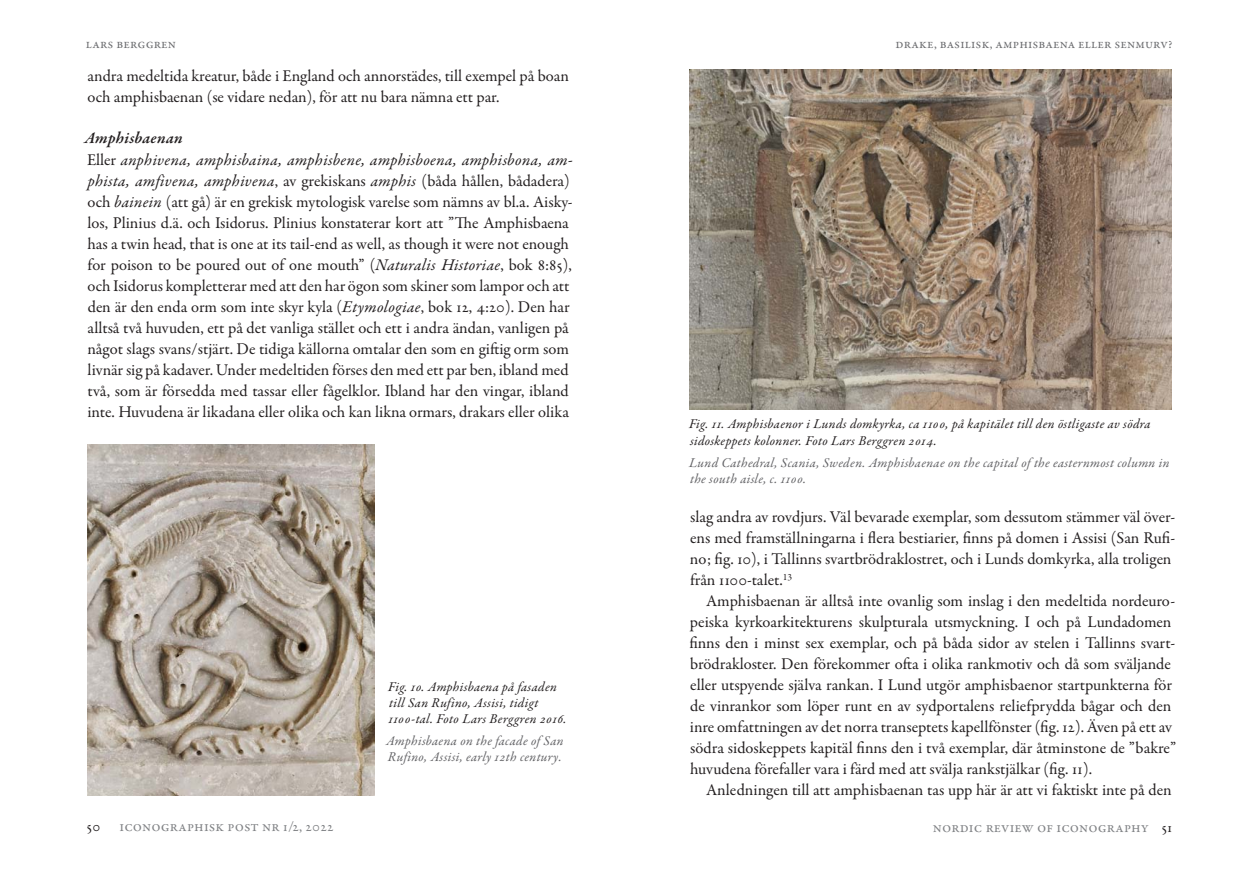
<style>
.page{position:relative;width:1259px;height:893px;background:#fff}
.page>*{position:absolute;margin:0;border:0;box-sizing:border-box;transform-origin:0 0}
.Brödtext{font:16.5px/21px "Garamond Premr Pro";letter-spacing:-.005em;color:#231f20}
.Brödtext_indrag{font:16.5px/21px "Garamond Premr Pro";color:#231f20}
.Brödtext-2{font:italic 600 16.5px "Garamond Premr Pro";letter-spacing:.015em;color:#231f20}
.t1{font:15px "Garamond Premr Pro";letter-spacing:.01em;color:#808285}
.t2{font:15px "Garamond Premr Pro";color:#231f20}
.Bildtext{font:italic 13.5px/16.2px "Garamond Premr Pro";letter-spacing:.025em;color:#231f20}
.Captions_in_English{font:italic 13.5px/16.2px "Garamond Premr Pro";letter-spacing:.02em;color:#636366}
.t3{font:13.5px "Garamond Premr Pro";letter-spacing:.01em;color:#6c6d70}
.s1{font-style:italic}
.s2{color:#231f20}
</style>
<div class="page">
<img style="left:87px;top:445px;width:288px;height:350px">
<img style="left:689px;top:69px;width:483px;height:340px">
<p class="t3" style="left:86px;top:35px;width:92px">lars berggren</p>
<p class="Brödtext_indrag" style="left:88px;top:66px;width:483px">andra medeltida kreatur, både i England och annorstädes, till exempel på boan och amphisbaenan (se vidare nedan), för att nu bara nämna ett par.</p>
<p class="Brödtext-2" style="left:85px;top:127px;width:100px">Amphisbaenan</p>
<p class="Brödtext" style="left:87px;top:150px;width:487px">Eller <span class="s1">anphivena, amphisbaina, amphisbene, amphisboena, amphisbona, am&shy;phista, amfivena, amphivena</span>, av grekiskans <span class="s1">amphis</span> (båda hållen, bådadera) och <span class="s1">bainein</span> (att gå) är en grekisk mytologisk varelse som nämns av bl.a. Aisky&shy;los, Plinius d.ä. och Isidorus. Plinius konstaterar kort att ”The Amphisbaena has a twin head, that is one at its tail-end as well, as though it were not enough for poison to be poured out of one mouth” (<span class="s1">Naturalis Historiae</span>, bok 8:85), och Isidorus kompletterar med att den har ögon som skiner som lampor och att den är den enda orm som inte skyr kyla (<span class="s1">Etymologiae</span>, bok 12, 4:20). Den har alltså två huvuden, ett på det vanliga stället och ett i andra ändan, vanligen på något slags svans/stjärt. De tidiga källorna omtalar den som en giftig orm som livnär sig på kadaver. Under medeltiden förses den med ett par ben, ibland med två, som är försedda med tassar eller fågelklor. Ibland har den vingar, ibland inte. Huvudena är likadana eller olika och kan likna ormars, drakars eller olika</p>
<p class="t2" style="left:87px;top:817px;width:15px">50</p>
<p class="t1" style="left:119px;top:817px;width:216px">iconographisk post nr 1/2, 2022</p>
<p class="Bildtext" style="left:388px;top:679px;width:180px">Fig. 10. Amphisbaena på fasaden till San Rufino, Assisi, tidigt<br>1100-tal. Foto Lars Berggren 2016.</p>
<p class="Captions_in_English" style="left:386px;top:734px;width:179px">Amphisbaena on the facade of San<br>Rufino, Assisi, early 12th century.</p>
<p class="t3" style="left:895px;top:36px;width:278px">drake, basilisk, amphisbaena eller senmurv?</p>
<p class="Bildtext" style="left:689px;top:417px;width:463px">Fig. 11. Amphisbaenor i Lunds domkyrka, ca 1100, på kapitälet till den östligaste av södra sidoskeppets kolonner. Foto Lars Berggren 2014.</p>
<p class="Captions_in_English" style="left:689px;top:455px;width:482px">Lund Cathedral, Scania, Sweden. Amphisbaenae on the capital of the easternmost column in the south aisle, c. 1100.</p>
<p class="Brödtext" style="left:690px;top:507px;width:487px">slag andra av rovdjurs. Väl bevarade exemplar, som dessutom stämmer väl över&shy;ens med framställningarna i flera bestiarier, finns på domen i Assisi (San Rufi&shy;no; fig. 10), i Tallinns svartbrödraklostret, och i Lunds domkyrka, alla troligen från 1100-talet.<sup>13</sup></p>
<p class="Brödtext_indrag" style="left:689px;top:591px;width:488px;text-indent:17px">Amphisbaenan är alltså inte ovanlig som inslag i den medeltida nordeuro&shy;peiska kyrkoarkitekturens skulpturala utsmyckning. I och på Lundadomen finns den i minst sex exemplar, och på båda sidor av stelen i Tallinns svart&shy;brödrakloster. Den förekommer ofta i olika rankmotiv och då som sväljande eller utspyende själva rankan. I Lund utgör amphisbaenor startpunkterna för de vinrankor som löper runt en av sydportalens reliefprydda bågar och den inre omfattningen av det norra transeptets kapellfönster (fig. 12). Även på ett av södra sidoskeppets kapitäl finns den i två exemplar, där åtminstone de ”bakre” huvudena förefaller vara i färd med att svälja rankstjälkar (fig. 11).</p>
<p class="Brödtext_indrag" style="left:706px;top:780px;width:467px">Anledningen till att amphisbaenan tas upp här är att vi faktiskt inte på den</p>
<p class="t1" style="left:933px;top:818px;width:241px">nordic review of iconography <span class="s2">51</span></p>
</div>
